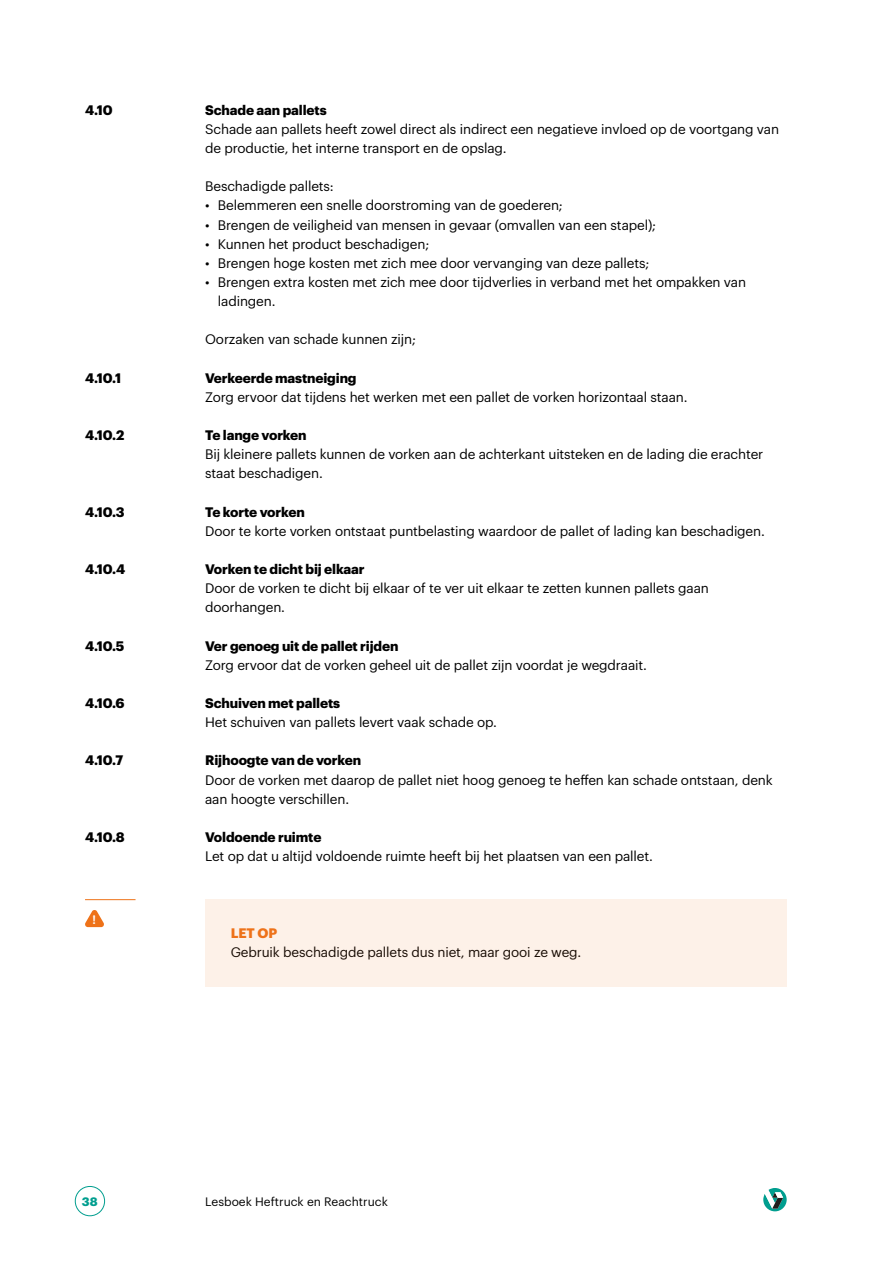
<style>
.page{position:relative;width:893px;height:1263px;background:#fff}
.page>*{position:absolute;margin:0;border:0;box-sizing:border-box;transform-origin:0 0}
.t1{font:13.5px/19.2px "Graphik";letter-spacing:-.01em;color:#000}
.t2{font:700 13.5px "Graphik";letter-spacing:-.01em;color:#000}
.t3{font:700 13.5px "Graphik";color:#ee7219}
.t4{font:700 12.75px "Inconsolata";color:#fff}
.t5{font:12px "Graphik";color:#000}
.t6{font:700 12px "Graphik";color:#009e8f}
</style>
<div class="page">
<div style="left:75px;top:1186px;width:30px;height:30px;border:1px solid #009e8f;border-radius:50%"></div>
<svg style="left:763px;top:1188px;width:24px;height:23px"></svg>
<div style="left:205px;top:899px;width:582px;height:88px;background:#fdf1e8"></div>
<svg style="left:85px;top:910px;width:19px;height:17px"></svg>
<hr style="left:85px;top:899px;width:51px;height:1px;background:#ee7219">
<p class="t2" style="left:85px;top:99px;width:29px">4.10</p>
<p class="t2" style="left:85px;top:367px;width:38px">4.10.1</p>
<p class="t2" style="left:85px;top:425px;width:41px">4.10.2</p>
<p class="t2" style="left:85px;top:501px;width:41px">4.10.3</p>
<p class="t2" style="left:85px;top:559px;width:42px">4.10.4</p>
<p class="t2" style="left:85px;top:635px;width:41px">4.10.5</p>
<p class="t2" style="left:85px;top:693px;width:41px">4.10.6</p>
<p class="t2" style="left:85px;top:750px;width:40px">4.10.7</p>
<p class="t2" style="left:85px;top:826px;width:41px">4.10.8</p>
<p class="t4" style="left:91px;top:911px;width:8px">!</p>
<p class="t2" style="left:205px;top:99px;width:123px">Schade aan pallets</p>
<p class="t1" style="left:205px;top:118px;width:575px">Schade aan pallets heeft zowel direct als indirect een negatieve invloed op de voortgang van de productie, het interne transport en de opslag.</p>
<p class="t1" style="left:205px;top:176px;width:130px">Beschadigde pallets:</p>
<p class="t1" style="left:205px;top:195px;width:359px">• Belemmeren een snelle doorstroming van de goederen;</p>
<p class="t1" style="left:205px;top:214px;width:452px">• Brengen de veiligheid van mensen in gevaar (omvallen van een stapel);</p>
<p class="t1" style="left:205px;top:233px;width:226px">• Kunnen het product beschadigen;</p>
<p class="t1" style="left:205px;top:252px;width:446px">• Brengen hoge kosten met zich mee door vervanging van deze pallets;</p>
<p class="t1" style="left:218px;top:271px;width:530px;text-indent:-13px">• Brengen extra kosten met zich mee door tijdverlies in verband met het ompakken van ladingen.</p>
<p class="t1" style="left:205px;top:329px;width:212px">Oorzaken van schade kunnen zijn;</p>
<p class="t2" style="left:205px;top:367px;width:153px">Verkeerde mastneiging</p>
<p class="t1" style="left:205px;top:386px;width:484px">Zorg ervoor dat tijdens het werken met een pallet de vorken horizontaal staan.</p>
<p class="t2" style="left:205px;top:425px;width:103px">Te lange vorken</p>
<p class="t1" style="left:205px;top:444px;width:560px">Bij kleinere pallets kunnen de vorken aan de achterkant uitsteken en de lading die erachter staat beschadigen.</p>
<p class="t2" style="left:205px;top:501px;width:101px">Te korte vorken</p>
<p class="t1" style="left:205px;top:520px;width:561px">Door te korte vorken ontstaat puntbelasting waardoor de pallet of lading kan beschadigen.</p>
<p class="t2" style="left:205px;top:559px;width:161px">Vorken te dicht bij elkaar</p>
<p class="t1" style="left:205px;top:577px;width:505px">Door de vorken te dicht bij elkaar of te ver uit elkaar te zetten kunnen pallets gaan doorhangen.</p>
<p class="t2" style="left:205px;top:635px;width:195px">Ver genoeg uit de pallet rijden</p>
<p class="t1" style="left:205px;top:654px;width:443px">Zorg ervoor dat de vorken geheel uit de pallet zijn voordat je wegdraait.</p>
<p class="t2" style="left:205px;top:693px;width:136px">Schuiven met pallets</p>
<p class="t1" style="left:205px;top:711px;width:293px">Het schuiven van pallets levert vaak schade op.</p>
<p class="t2" style="left:205px;top:750px;width:158px">Rijhoogte van de vorken</p>
<p class="t1" style="left:205px;top:769px;width:569px">Door de vorken met daarop de pallet niet hoog genoeg te heffen kan schade ontstaan, denk aan hoogte verschillen.</p>
<p class="t2" style="left:205px;top:826px;width:118px">Voldoende ruimte</p>
<p class="t1" style="left:205px;top:845px;width:449px">Let op dat u altijd voldoende ruimte heeft bij het plaatsen van een pallet.</p>
<p class="t3" style="left:231px;top:922px;width:48px">LET OP</p>
<p class="t1" style="left:231px;top:941px;width:352px">Gebruik beschadigde pallets dus niet, maar gooi ze weg.</p>
<p class="t6" style="left:82px;top:1192px;width:17px">38</p>
<p class="t5" style="left:205px;top:1192px;width:184px">Lesboek Heftruck en Reachtruck</p>
</div>
